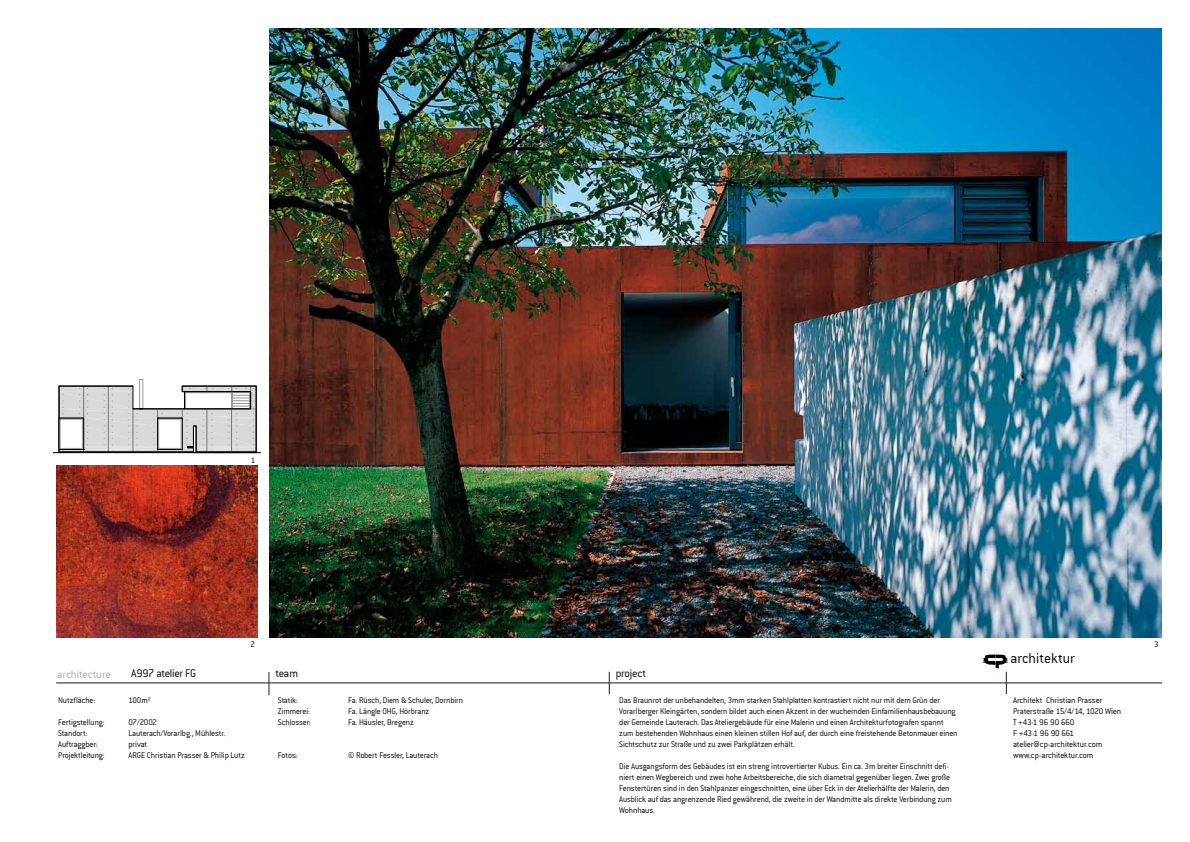
<style>
.page{position:relative;width:1190px;height:842px;background:#fff}
.page>*{position:absolute;margin:0;border:0;box-sizing:border-box;transform-origin:0 0}
.t1{font:15.4px "Conduit ITCTT Light";color:#000}
.t2{font:12px "Conduit ITCTT Light";letter-spacing:-.02em;color:#000}
.t3{font:12px "Conduit ITCTT Light";letter-spacing:-.01em;color:#a9aaae}
.t4{font:9px/11px "Conduit ITCTT Light";letter-spacing:-.015em;color:#000}
</style>
<div class="page">
<img style="left:269px;top:28px;width:892px;height:610px">
<img style="left:57px;top:466px;width:201px;height:172px">
<hr style="left:54px;top:452px;width:207px;height:1px;background:#000">
<svg style="left:59px;top:379px;width:198px;height:74px"></svg>
<svg style="left:981px;top:654px;width:95px;height:40px"></svg>
<svg style="left:609px;top:672px;width:1px;height:22px"></svg>
<hr style="left:56px;top:683px;width:1106px;height:1px;background:#211b1f">
<svg style="left:269px;top:672px;width:1px;height:23px"></svg>
<p class="t4" style="left:251px;top:454px;width:6px">1</p>
<p class="t4" style="left:250px;top:638px;width:6px">2</p>
<p class="t4" style="left:1154px;top:638px;width:6px">3</p>
<h2 class="t3" style="left:57px;top:667px;width:55px">architecture</h2>
<h2 class="t2" style="left:131px;top:667px;width:67px">A997 atelier FG</h2>
<h2 class="t2" style="left:275px;top:667px;width:24px">team</h2>
<h2 class="t2" style="left:615px;top:667px;width:32px">project</h2>
<p class="t4" style="left:58px;top:695px;width:39px">Nutzfläche:</p>
<p class="t4" style="left:128px;top:695px;width:24px">100m²</p>
<p class="t4" style="left:58px;top:717px;width:48px">Fertigstellung:</p>
<p class="t4" style="left:128px;top:717px;width:30px">07/2002</p>
<p class="t4" style="left:58px;top:728px;width:31px">Standort:</p>
<p class="t4" style="left:128px;top:728px;width:98px">Lauterach/Vorarlbg., Mühlestr.</p>
<p class="t4" style="left:58px;top:739px;width:41px">Auftraggber:</p>
<p class="t4" style="left:128px;top:739px;width:20px">privat</p>
<p class="t4" style="left:58px;top:750px;width:48px">Projektleitung:</p>
<p class="t4" style="left:128px;top:750px;width:118px">ARGE Christian Prasser &amp; Philip Lutz</p>
<p class="t4" style="left:278px;top:695px;width:21px">Statik:</p>
<p class="t4" style="left:348px;top:695px;width:116px">Fa. Rüsch, Diem &amp; Schuler, Dornbirn</p>
<p class="t4" style="left:278px;top:706px;width:34px">Zimmerei:</p>
<p class="t4" style="left:348px;top:706px;width:83px">Fa. Längle OHG, Hörbranz</p>
<p class="t4" style="left:278px;top:717px;width:34px">Schlosser:</p>
<p class="t4" style="left:348px;top:717px;width:67px">Fa. Häusler, Bregenz</p>
<p class="t4" style="left:278px;top:750px;width:21px">Fotos:</p>
<p class="t4" style="left:348px;top:750px;width:91px">© Robert Fessler, Lauterach</p>
<p class="t4" style="left:619px;top:694px;width:340px">Das Braunrot der unbehandelten, 3mm starken Stahlplatten kontrastiert nicht nur mit dem Grün der Vorarlberger Kleingärten, sondern bildet auch einen Akzent in der wuchernden Einfamilienhausbebauung der Gemeinde Lauterach. Das Ateliergebäude für eine Malerin und einen Architekturfotografen spannt zum bestehenden Wohnhaus einen kleinen stillen Hof auf, der durch eine freistehende Betonmauer einen Sichtschutz zur Straße und zu zwei Parkplätzen erhält.</p>
<p class="t4" style="left:619px;top:760px;width:334px">Die Ausgangsform des Gebäudes ist ein streng introvertierter Kubus. Ein ca. 3m breiter Einschnitt defi&shy;niert einen Wegbereich und zwei hohe Arbeitsbereiche, die sich diametral gegenüber liegen. Zwei große Fenstertüren sind in den Stahlpanzer eingeschnitten, eine über Eck in der Atelierhälfte der Malerin, den Ausblick auf das angrenzende Ried gewährend, die zweite in der Wandmitte als direkte Verbindung zum Wohnhaus.</p>
<h1 class="t1" style="left:1010px;top:650px;width:66px">architektur</h1>
<p class="t4" style="left:1012px;top:695px;width:110px">Architekt Christian Prasser<br>Praterstraße 15/4/14, 1020 Wien<br>T +43-1 96 90 660<br>F +43-1 96 90 661 atelier@cp-architektur.com www.cp-architektur.com</p>
</div>
